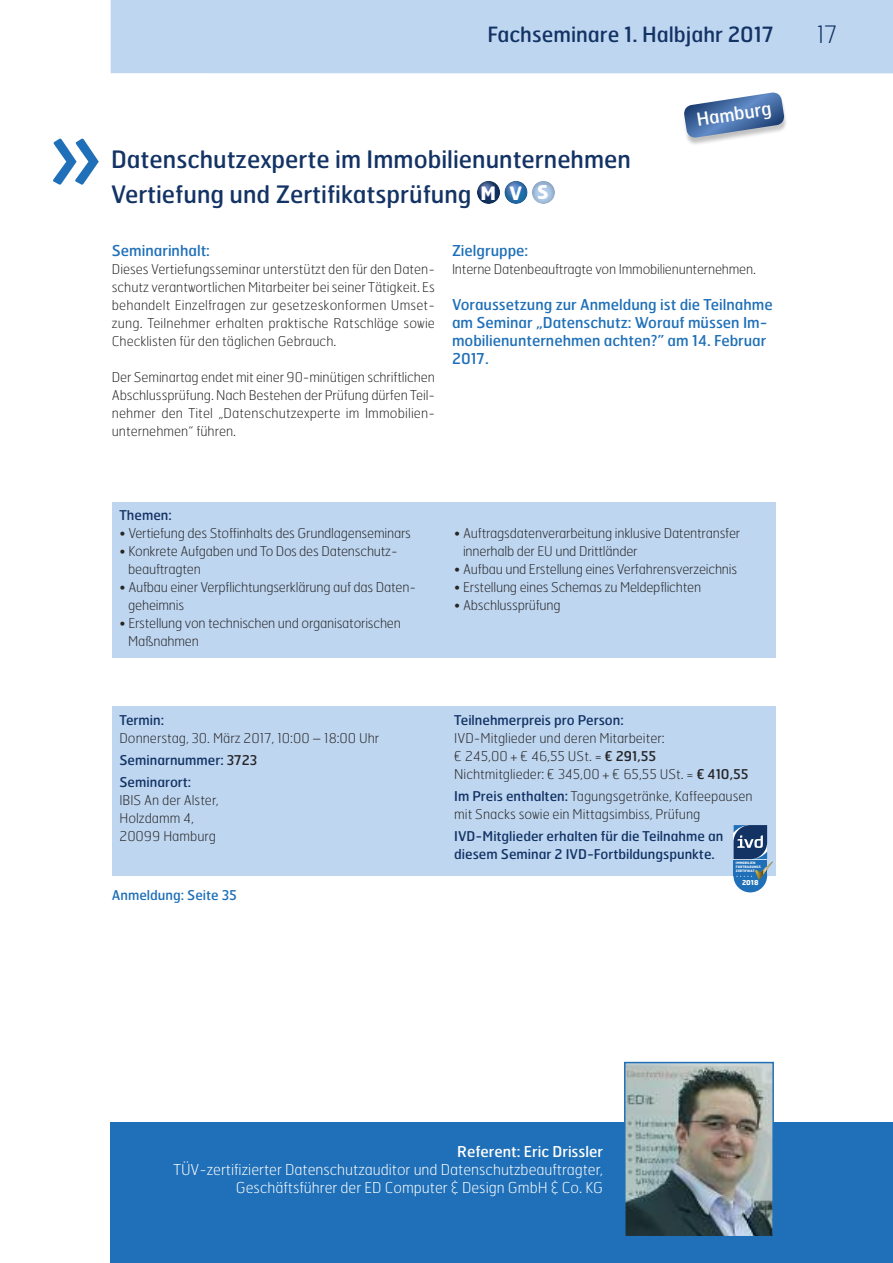
<style>
.page{position:relative;width:893px;height:1263px;background:#fff}
.page>*{position:absolute;margin:0;border:0;box-sizing:border-box;transform-origin:0 0}
.t1{font:99px "Hermes";color:#1f70b8}
.t2{font:24px "Hermes";color:#133365}
.t3{font:100 24px "Hermes";color:#133365}
.t4{font:21px "Hermes";color:#133365}
.t5{font:18px "Hermes";color:#fff}
.t6{font:15px/18px "Hermes";color:#1f70b8}
.t7{font:100 15px/18px "Hermes";color:#fff;text-align:right}
.t8{font:15px "Hermes";color:#fff}
.t9{font:100 13.5px/18px "Hermes";letter-spacing:-.015em;color:#272526}
.t10{font:13.5px/18px "Hermes";color:#133365}
.t11{font:13.5px "Hermes";color:#1f70b8}
.t12{font:700 6.75px "Hermes";color:#fefefe}
.t13{font:700 3.3px/3.9px "Hermes";letter-spacing:.01em;color:#fefefe}
.s1{font-weight:700;font-size:18.45px;color:#fefefe}
.s2{font-weight:400;color:#133365}
.s3{font-weight:400}
</style>
<div class="page">
<div style="left:111px;top:1123px;width:782px;height:140px;background:#1f70b8"></div>
<div style="left:112px;top:706px;width:663px;height:170px;background:#bed6f0"></div>
<div style="left:112px;top:502px;width:663px;height:156px;background:#bed6f0"></div>
<img style="left:477px;top:181px;width:23px;height:23px;border-radius:50%">
<img style="left:504px;top:181px;width:24px;height:23px;border-radius:50%">
<img style="left:532px;top:181px;width:23px;height:23px;border-radius:50%">
<img style="left:627px;top:1065px;width:144px;height:169px">
<div style="left:624px;top:1062px;width:150px;height:175px;border:2px solid #1f70b8"></div>
<div style="left:111px;top:0;width:782px;height:73px;background:#bed6f0"></div>
<div style="left:733px;top:859px;width:34px;height:33px;background:#1f70b8;border-radius:50%"></div>
<svg style="left:733px;top:825px;width:40px;height:54px"></svg>
<img style="left:687px;top:110px;width:99px;height:35px">
<svg style="left:684px;top:92px;width:100px;height:46px"></svg>
<svg style="left:538px;top:185px;width:10px;height:14px"></svg>
<h3 class="t4" style="left:487px;top:23px;width:288px">Fachseminare 1. Halbjahr 2017</h3>
<h2 class="t3" style="left:817px;top:21px;width:23px">17</h2>
<h1 class="t1" style="left:46px;top:101px;width:57px">»</h1>
<h2 class="t2" style="left:111px;top:146px;width:522px">Datenschutzexperte im Immobilienunternehmen</h2>
<h2 class="t2" style="left:111px;top:180px;width:413px">Vertiefung und Zertifikatsprüfung <span class="s1">M V</span></h2>
<h3 class="t5" style="left:695px;top:110px;width:77px;rotate:-9deg">Hamburg</h3>
<p class="t6" style="left:112px;top:241px;width:100px">Seminarinhalt:</p>
<p class="t9" style="left:112px;top:260px;width:325px;text-align:justify">Dieses Vertiefungsseminar unterstützt den für den Daten&shy;schutz verantwortlichen Mitarbeiter bei seiner Tätigkeit. Es behandelt Einzelfragen zur gesetzeskonformen Umset&shy;zung. Teilnehmer erhalten praktische Ratschläge sowie Checklisten für den täglichen Gebrauch.</p>
<p class="t9" style="left:112px;top:368px;width:325px;text-align:justify">Der Seminartag endet mit einer 90-minütigen schriftlichen Abschlussprüfung. Nach Bestehen der Prüfung dürfen Teil&shy;nehmer den Titel „Datenschutzexperte im Immobilien&shy;unternehmen“ führen.</p>
<p class="t6" style="left:452px;top:241px;width:78px">Zielgruppe:</p>
<p class="t9" style="left:452px;top:260px;width:305px">Interne Datenbeauftragte von Immobilienunternehmen.</p>
<p class="t6" style="left:452px;top:295px;width:322px">Voraussetzung zur Anmeldung ist die Teilnahme am Seminar „Datenschutz: Worauf müssen Im&shy;mobilienunternehmen achten?” am 14. Februar 2017.</p>
<p class="t10" style="left:119px;top:507px;width:54px">Themen:</p>
<p class="t9" style="left:119px;top:525px;width:293px">• Vertiefung des Stoffinhalts des Grundlagenseminars</p>
<p class="t9" style="left:128px;top:543px;width:271px;text-indent:-9px">• Konkrete Aufgaben und To Dos des Datenschutz&shy;beauftragten</p>
<p class="t9" style="left:128px;top:579px;width:289px;text-indent:-9px">• Aufbau einer Verpflichtungserklärung auf das Daten&shy;geheimnis</p>
<p class="t9" style="left:128px;top:615px;width:274px;text-indent:-9px">• Erstellung von technischen und organisatorischen<br>Maßnahmen</p>
<p class="t10" style="left:119px;top:711px;width:46px">Termin:</p>
<p class="t9" style="left:119px;top:727px;width:261px;line-height:22.2px">Donnerstag, 30. März 2017, 10:00 – 18:00 Uhr<br><span class="s2">Seminarnummer:</span> <span class="s3">3723<br></span><span class="s2">Seminarort:</span></p>
<p class="t9" style="left:119px;top:791px;width:101px">IBIS An der Alster,<br>Holzdamm 4,<br>20099 Hamburg</p>
<p class="t11" style="left:112px;top:887px;width:127px">Anmeldung: Seite 35</p>
<p class="t9" style="left:463px;top:525px;width:279px;text-indent:-9px">• Auftragsdatenverarbeitung inklusive Datentransfer innerhalb der EU und Drittländer</p>
<p class="t9" style="left:454px;top:561px;width:285px">• Aufbau und Erstellung eines Verfahrensverzeichnis</p>
<p class="t9" style="left:454px;top:579px;width:248px">• Erstellung eines Schemas zu Meldepflichten</p>
<p class="t9" style="left:454px;top:597px;width:108px">• Abschlussprüfung</p>
<p class="t10" style="left:454px;top:711px;width:171px">Teilnehmerpreis pro Person:</p>
<p class="t9" style="left:454px;top:729px;width:296px">IVD-Mitglieder und deren Mitarbeiter:<br>€ 245,00 + € 46,55 USt. = <span class="s3">€ 291,55<br></span>Nichtmitglieder: € 345,00 + € 65,55 USt. = <span class="s3">€ 410,55</span></p>
<p class="t9" style="left:454px;top:787px;width:300px"><span class="s2">Im Preis enthalten:</span> Tagungsgetränke, Kaffeepausen mit Snacks sowie ein Mittagsimbiss, Prüfung</p>
<p class="t10" style="left:454px;top:827px;width:271px">IVD-Mitglieder erhalten für die Teilnahme an diesem Seminar 2 IVD-Fortbildungspunkte.</p>
<p class="t13" style="left:736px;top:861px;width:26px">IMMOBILIEN<br>FORTBILDUNGS<br>ZERTIFIKAT</p>
<p class="t12" style="left:742px;top:878px;width:18px">2018</p>
<p class="t8" style="left:457px;top:1143px;width:147px">Referent: Eric Drissler</p>
<p class="t7" style="left:174px;top:1161px;width:431px">TÜV-zertifizierter Datenschutzauditor und Datenschutzbeauftragter,<br>Geschäftsführer der ED Computer &amp; Design GmbH &amp; Co. KG</p>
</div>
